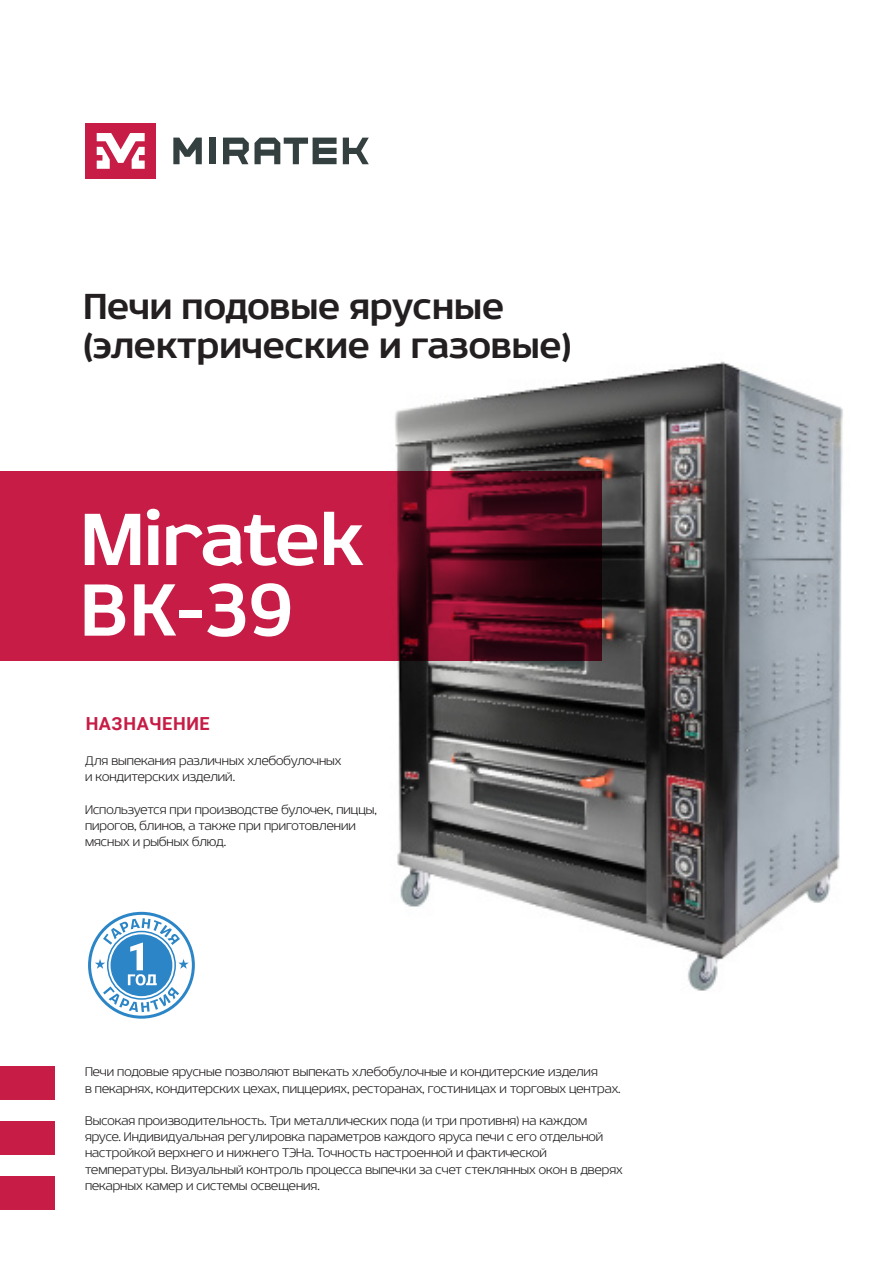
<style>
.page{position:relative;width:893px;height:1263px;background:#fff}
.page>*{position:absolute;margin:0;border:0;box-sizing:border-box;transform-origin:0 0}
.Машина{font:700 79.5px/70.5px "Sceptica";color:#fff}
.Под_машиной{font:700 39px/39px "Sceptica";color:#231f20}
.t1{font:700 18px "Roboto";letter-spacing:.035em;color:#c61c46}
.t2{font:300 13.5px/16.2px "Sceptica";color:#231f20}
</style>
<div class="page">
<img style="left:362px;top:361px;width:481px;height:630px">
<svg style="left:88px;top:911px;width:107px;height:108px"></svg>
<svg style="left:0;top:471px;width:602px;height:189px;background:#a11638"></svg>
<div style="left:0;top:1121px;width:55px;height:33px;background:#c61c46"></div>
<div style="left:0;top:1176px;width:55px;height:34px;background:#c61c46"></div>
<div style="left:0;top:1066px;width:55px;height:33px;background:#c61c46"></div>
<div style="left:209px;top:138px;width:7px;height:26px;background:#343f3f"></div>
<svg style="left:343px;top:138px;width:26px;height:26px"></svg>
<svg style="left:173px;top:138px;width:29px;height:26px"></svg>
<svg style="left:223px;top:138px;width:114px;height:26px"></svg>
<div style="left:85px;top:123px;width:71px;height:56px;background:#c61c46"></div>
<svg style="left:97px;top:133px;width:48px;height:36px"></svg>
<p class="Под_машиной" style="left:83px;top:287px;width:489px">Печи подовые ярусные (электрические и газовые)</p>
<p class="Машина" style="left:81px;top:505px;width:285px">Miratek<br>BK-39</p>
<h3 class="t1" style="left:85px;top:711px;width:126px">НАЗНАЧЕНИЕ</h3>
<p class="t2" style="left:85px;top:753px;width:258px">Для выпекания различных хлебобулочных и кондитерских изделий.</p>
<p class="t2" style="left:85px;top:801px;width:293px">Используется при производстве булочек, пиццы, пирогов, блинов, а также при приготовлении мясных и рыбных блюд.</p>
<p class="t2" style="left:85px;top:1064px;width:537px">Печи подовые ярусные позволяют выпекать хлебобулочные и кондитерские изделия<br>в пекарнях, кондитерских цехах, пиццериях, ресторанах, гостиницах и торговых центрах.</p>
<p class="t2" style="left:85px;top:1113px;width:539px">Высокая производительность. Три металлических пода (и три противня) на каждом ярусе. Индивидуальная регулировка параметров каждого яруса печи с его отдельной настройкой верхнего и нижнего ТЭНа. Точность настроенной и фактической температуры. Визуальный контроль процесса выпечки за счет стеклянных окон в дверях пекарных камер и системы освещения.</p>
</div>
